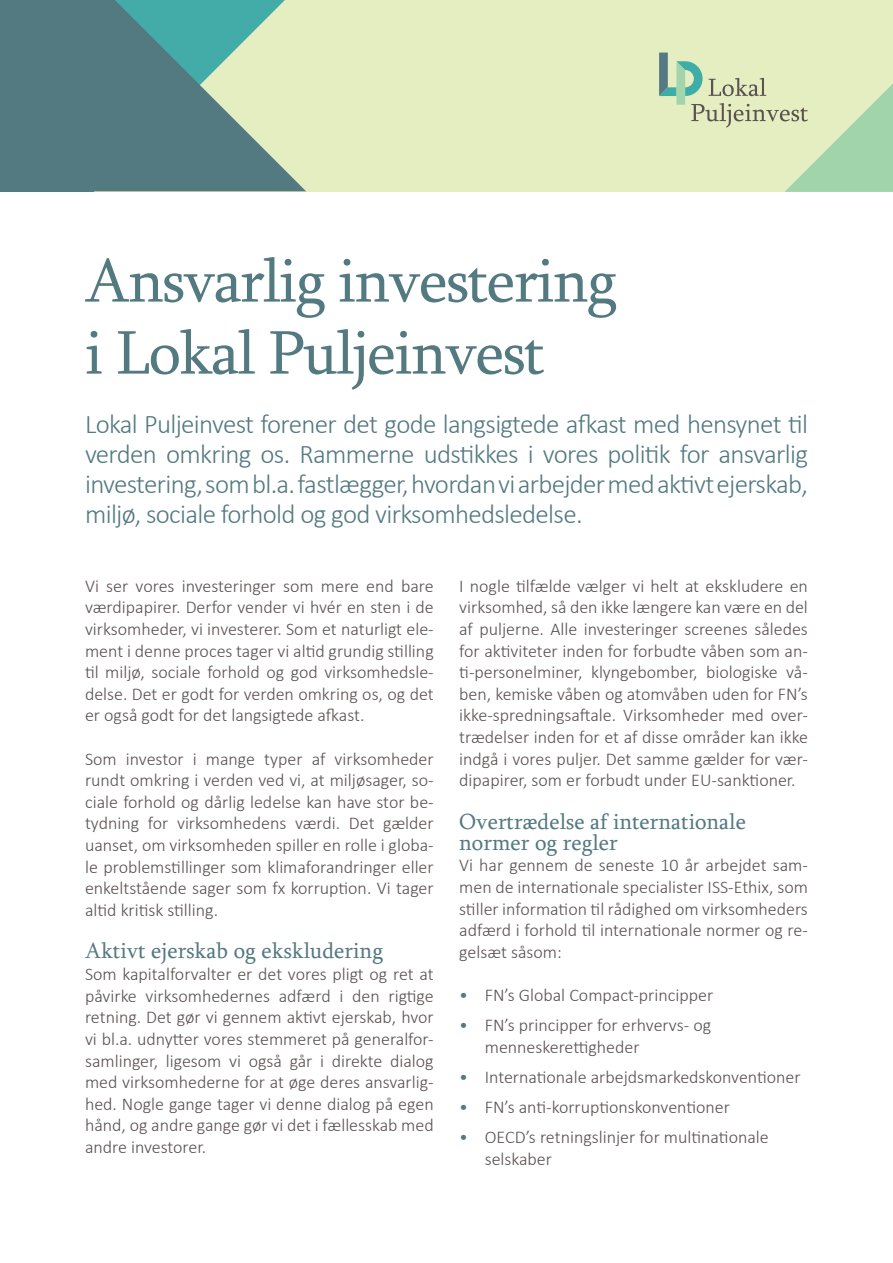
<style>
.page{position:relative;width:893px;height:1263px;background:#fff}
.page>*{position:absolute;margin:0;border:0;box-sizing:border-box;transform-origin:0 0}
.t1{font:63px/72px "Sylfaen";letter-spacing:-.025em;color:#537981}
.t2{font:300 27px/30px "Calibri";letter-spacing:-.025em;color:#537981;text-align:justify}
.t3{font:22.5px/21px "Sylfaen";color:#537981}
.t4{font:300 18px/21.6px "Calibri";color:#5a4f50;text-align:justify}
.s1{color:#537981}
</style>
<div class="page">
<div style="left:0;top:0;width:893px;height:191px;background:#e4eec1"></div>
<div style="left:0;top:0;width:94px;height:191px;background:#537981"></div>
<svg style="left:94px;top:0;width:212px;height:191px"></svg>
<svg style="left:659px;top:53px;width:234px;height:139px"></svg>
<h1 class="t1" style="left:85px;top:243px;width:533px">Ansvarlig investering i Lokal Puljeinvest</h1>
<p class="t2" style="left:85px;top:409px;width:725px">Lokal Puljeinvest forener det gode langsigtede afkast med hensynet til verden omkring os. Rammerne udstikkes i vores politik for ansvarlig investering, som bl.a. fastlægger, hvordan vi arbejder med aktivt ejerskab, miljø, sociale forhold og god virksomhedsledelse.</p>
<p class="t4" style="left:85px;top:575px;width:350px">Vi ser vores investeringer som mere end bare værdipapirer. Derfor vender vi hvér en sten i de virksomheder, vi investerer. Som et naturligt ele&shy;ment i denne proces tager vi altid grundig stilling til miljø, sociale forhold og god virksomhedsle&shy;delse. Det er godt for verden omkring os, og det er også godt for det langsigtede afkast.</p>
<p class="t4" style="left:85px;top:748px;width:350px">Som investor i mange typer af virksomheder rundt omkring i verden ved vi, at miljøsager, so&shy;ciale forhold og dårlig ledelse kan have stor be&shy;tydning for virksomhedens værdi. Det gælder uanset, om virksomheden spiller en rolle i globa&shy;le problemstillinger som klimaforandringer eller enkeltstående sager som fx korruption. Vi tager altid kritisk stilling.</p>
<p class="t3" style="left:85px;top:940px;width:300px">Aktivt ejerskab og ekskludering</p>
<p class="t4" style="left:85px;top:963px;width:350px">Som kapitalforvalter er det vores pligt og ret at påvirke virksomhedernes adfærd i den rigtige retning. Det gør vi gennem aktivt ejerskab, hvor vi bl.a. udnytter vores stemmeret på generalfor&shy;samlinger, ligesom vi også går i direkte dialog med virksomhederne for at øge deres ansvarlig&shy;hed. Nogle gange tager vi denne dialog på egen hånd, og andre gange gør vi det i fællesskab med andre investorer.</p>
<p class="t4" style="left:459px;top:575px;width:350px">I nogle tilfælde vælger vi helt at ekskludere en virksomhed, så den ikke længere kan være en del af puljerne. Alle investeringer screenes således for aktiviteter inden for forbudte våben som an&shy;ti-personelminer, klyngebomber, biologiske vå&shy;ben, kemiske våben og atomvåben uden for FN’s ikke-spredningsaftale. Virksomheder med over&shy;trædelser inden for et af disse områder kan ikke indgå i vores puljer. Det samme gælder for vær&shy;dipapirer, som er forbudt under EU-sanktioner.</p>
<p class="t3" style="left:459px;top:810px;width:288px">Overtrædelse af internationale normer og regler</p>
<p class="t4" style="left:459px;top:854px;width:350px">Vi har gennem de seneste 10 år arbejdet sam&shy;men de internationale specialister ISS-Ethix, som stiller information til rådighed om virksomheders adfærd i forhold til internationale normer og re&shy;gelsæt såsom:</p>
<p class="t4" style="left:459px;top:984px;width:255px"><span class="s1">•</span> FN’s Global Compact-principper</p>
<p class="t4" style="left:485px;top:1014px;width:228px;text-indent:-26px"><span class="s1">•</span> FN’s principper for erhvervs- og menneskerettigheder</p>
<p class="t4" style="left:459px;top:1066px;width:343px"><span class="s1">•</span> Internationale arbejdsmarkedskonventioner</p>
<p class="t4" style="left:459px;top:1096px;width:272px"><span class="s1">•</span> FN’s anti-korruptionskonventioner</p>
<p class="t4" style="left:485px;top:1126px;width:285px;text-indent:-26px"><span class="s1">•</span> OECD’s retningslinjer for multinationale selskaber</p>
</div>
